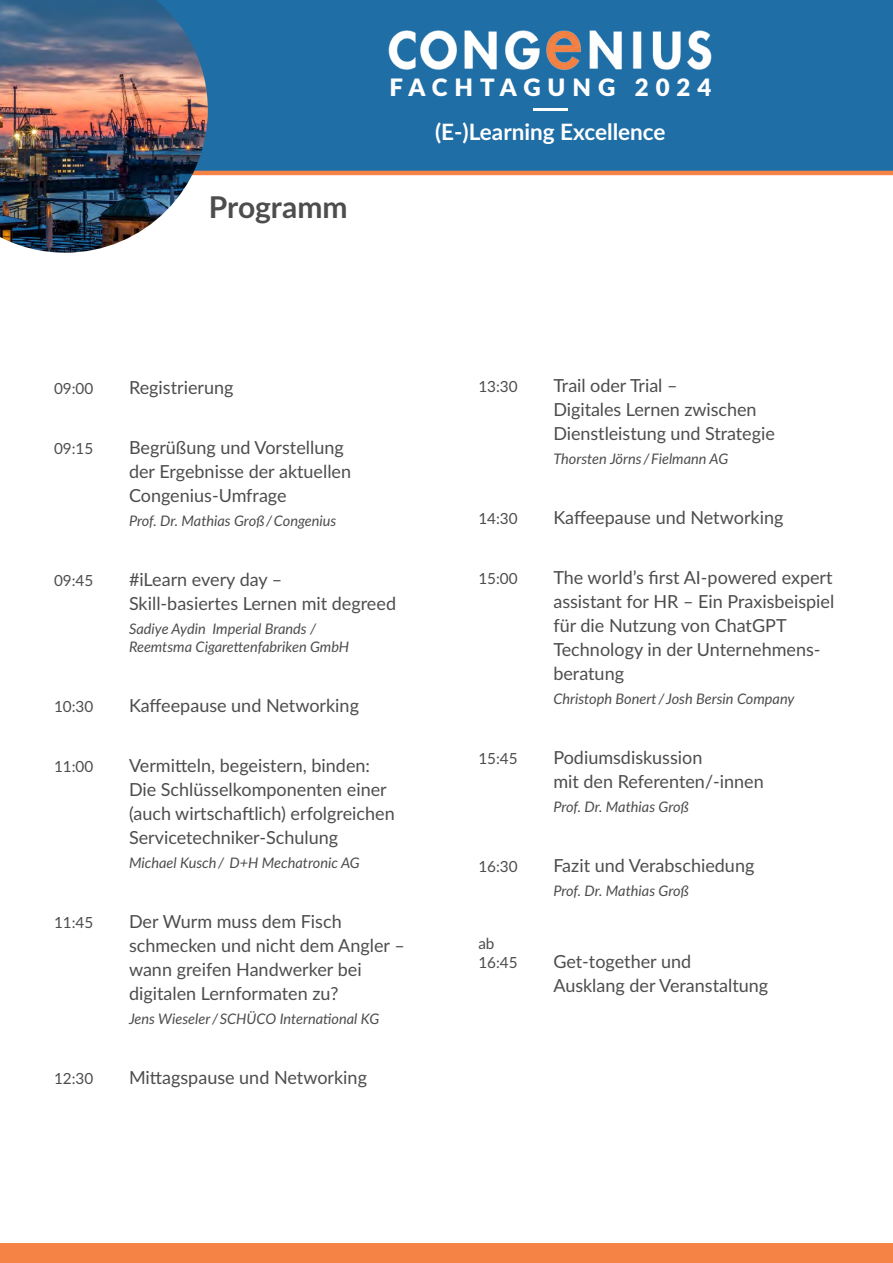
<style>
.page{position:relative;width:893px;height:1263px;background:#fff}
.page>*{position:absolute;margin:0;border:0;box-sizing:border-box;transform-origin:0 0}
.t1{font:700 30px "Lato";letter-spacing:-.005em;color:#4d4d4d}
.t2{font:900 24px "Lato";letter-spacing:.29em;color:#fff}
.t3{font:700 22.5px "Lato";color:#fff}
.t4{font:18px/24px "Lato";color:#4d4d4d}
.t5{font:15.3px "Lato";color:#4d4d4d}
.t6{font:italic 14.55px/18px "Lato";color:#4d4d4d}
</style>
<div class="page">
<div style="left:0;top:1244px;width:893px;height:19px;background:#f58345"></div>
<div style="left:34px;top:0;width:859px;height:172px;background:#206ea6"></div>
<hr style="left:121px;top:171px;width:772px;height:4px;background:#f58345">
<img style="left:0;top:0;width:208px;height:253px">
<hr style="left:533px;top:109px;width:34px;height:2px;background:#fff">
<img style="left:388px;top:30px;width:324px;height:40px">
<p class="t2" style="left:389px;top:69px;width:324px">FACHTAGUNG 2024</p>
<p class="t1" style="left:209px;top:185px;width:140px">Programm</p>
<p class="t3" style="left:435px;top:115px;width:232px">(E-)Learning Excellence</p>
<p class="t5" style="left:54px;top:378px;width:41px">09:00</p>
<p class="t4" style="left:129px;top:375px;width:106px">Registrierung</p>
<p class="t5" style="left:54px;top:438px;width:41px">09:15</p>
<p class="t4" style="left:129px;top:435px;width:224px">Begrüßung und Vorstellung der Ergebnisse der aktuellen<br>Congenius-Umfrage</p>
<p class="t6" style="left:129px;top:511px;width:209px">Prof. Dr. Mathias Groß / Congenius</p>
<p class="t5" style="left:54px;top:570px;width:41px">09:45</p>
<p class="t4" style="left:129px;top:567px;width:269px">#iLearn every day –<br>Skill-basiertes Lernen mit degreed</p>
<p class="t6" style="left:129px;top:619px;width:222px">Sadiye Aydin Imperial Brands /<br>Reemtsma Cigarettenfabriken GmbH</p>
<p class="t5" style="left:54px;top:696px;width:41px">10:30</p>
<p class="t4" style="left:129px;top:693px;width:232px">Kaffeepause und Networking</p>
<p class="t5" style="left:54px;top:756px;width:41px">11:00</p>
<p class="t4" style="left:129px;top:753px;width:267px">Vermitteln, begeistern, binden:<br>Die Schlüsselkomponenten einer (auch wirtschaftlich) erfolgreichen Servicetechniker-Schulung</p>
<p class="t6" style="left:129px;top:853px;width:232px">Michael Kusch / D+H Mechatronic AG</p>
<p class="t5" style="left:54px;top:912px;width:41px">11:45</p>
<p class="t4" style="left:129px;top:909px;width:277px">Der Wurm muss dem Fisch schmecken und nicht dem Angler – wann greifen Handwerker bei digitalen Lernformaten zu?</p>
<p class="t6" style="left:129px;top:1009px;width:252px">Jens Wieseler / SCHÜCO International KG</p>
<p class="t5" style="left:54px;top:1068px;width:41px">12:30</p>
<p class="t4" style="left:129px;top:1065px;width:239px">Mittagspause und Networking</p>
<p class="t5" style="left:478px;top:376px;width:41px">13:30</p>
<p class="t4" style="left:553px;top:373px;width:223px">Trail oder Trial –<br>Digitales Lernen zwischen<br>Dienstleistung und Strategie</p>
<p class="t6" style="left:553px;top:449px;width:176px">Thorsten Jörns / Fielmann AG</p>
<p class="t5" style="left:478px;top:508px;width:41px">14:30</p>
<p class="t4" style="left:553px;top:505px;width:232px">Kaffeepause und Networking</p>
<p class="t5" style="left:478px;top:568px;width:41px">15:00</p>
<p class="t4" style="left:553px;top:565px;width:282px">The world’s first AI-powered expert assistant for HR – Ein Praxisbeispiel für die Nutzung von ChatGPT<br>Technology in der Unternehmens&shy;beratung</p>
<p class="t6" style="left:553px;top:689px;width:243px">Christoph Bonert / Josh Bersin Company</p>
<p class="t5" style="left:478px;top:748px;width:41px">15:45</p>
<p class="t4" style="left:553px;top:745px;width:212px">Podiumsdiskussion<br>mit den Referenten/-innen</p>
<p class="t6" style="left:553px;top:797px;width:137px">Prof. Dr. Mathias Groß</p>
<p class="t5" style="left:478px;top:856px;width:41px">16:30</p>
<p class="t4" style="left:553px;top:853px;width:203px">Fazit und Verabschiedung</p>
<p class="t6" style="left:553px;top:881px;width:137px">Prof. Dr. Mathias Groß</p>
<p class="t5" style="left:478px;top:932px;width:18px">ab</p>
<p class="t5" style="left:478px;top:952px;width:41px">16:45</p>
<p class="t4" style="left:553px;top:949px;width:216px">Get-together und<br>Ausklang der Veranstaltung</p>
</div>
